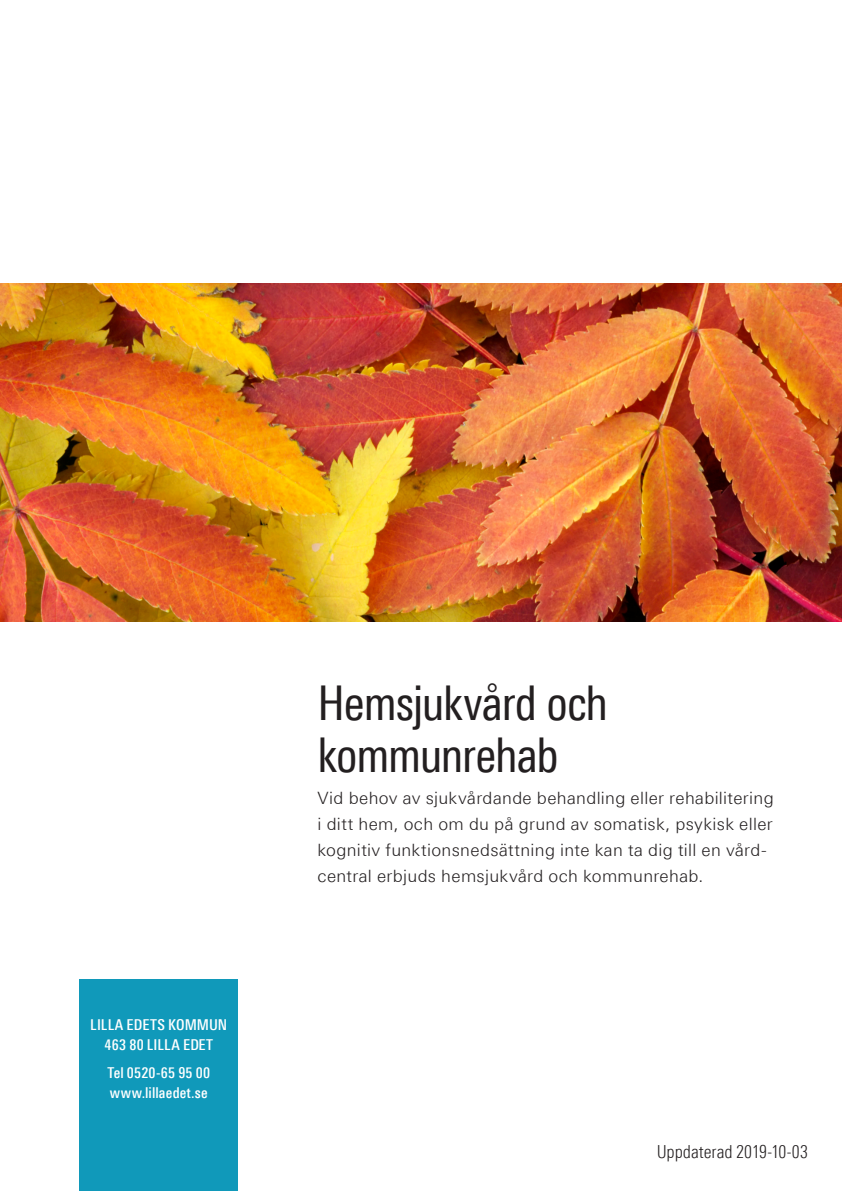
<style>
.page{position:relative;width:842px;height:1191px;background:#fff}
.page>*{position:absolute;margin:0;border:0;box-sizing:border-box;transform-origin:0 0}
.Rubrik_-_baksida__om{font:48px "Linotype Univers 420 Cn";letter-spacing:-.025em;color:#231f20}
.Rubrik__inlaga{font:300 18px "Linotype Univers 320 Cn";letter-spacing:-.005em;color:#231f20}
.Rubrik_-_baksida__om-2{font:300 17px/26px "Linotype Univers 330";letter-spacing:.02em;color:#231f20}
.Kommunavsändare_-_ba{font:500 15px "Linotype Univers 520 Cn";letter-spacing:.01em;color:#fff}
</style>
<div class="page">
<img style="left:0;top:283px;width:842px;height:338px">
<div style="left:79px;top:979px;width:159px;height:212px;background:#1099ba"></div>
<p class="Kommunavsändare_-_ba" style="left:90px;top:1016px;width:139px">LILLA EDETS KOMMUN</p>
<p class="Kommunavsändare_-_ba" style="left:104px;top:1035px;width:110px">463 80 LILLA EDET</p>
<p class="Kommunavsändare_-_ba" style="left:107px;top:1063px;width:104px">Tel 0520-65 95 00</p>
<p class="Kommunavsändare_-_ba" style="left:110px;top:1084px;width:99px">www.lillaedet.se</p>
<p class="Rubrik_-_baksida__om" style="left:318px;top:674px;width:292px">Hemsjukvård och</p>
<p class="Rubrik_-_baksida__om" style="left:318px;top:726px;width:243px">kommunrehab</p>
<p class="Rubrik_-_baksida__om-2" style="left:318px;top:784px;width:458px">Vid behov av sjukvårdande behandling eller rehabilitering i ditt hem, och om du på grund av somatisk, psykisk eller kognitiv funktionsnedsättning inte kan ta dig till en vård&shy;central erbjuds hemsjukvård och kommunrehab.</p>
<p class="Rubrik__inlaga" style="left:657px;top:1141px;width:153px">Uppdaterad 2019-10-03</p>
</div>
